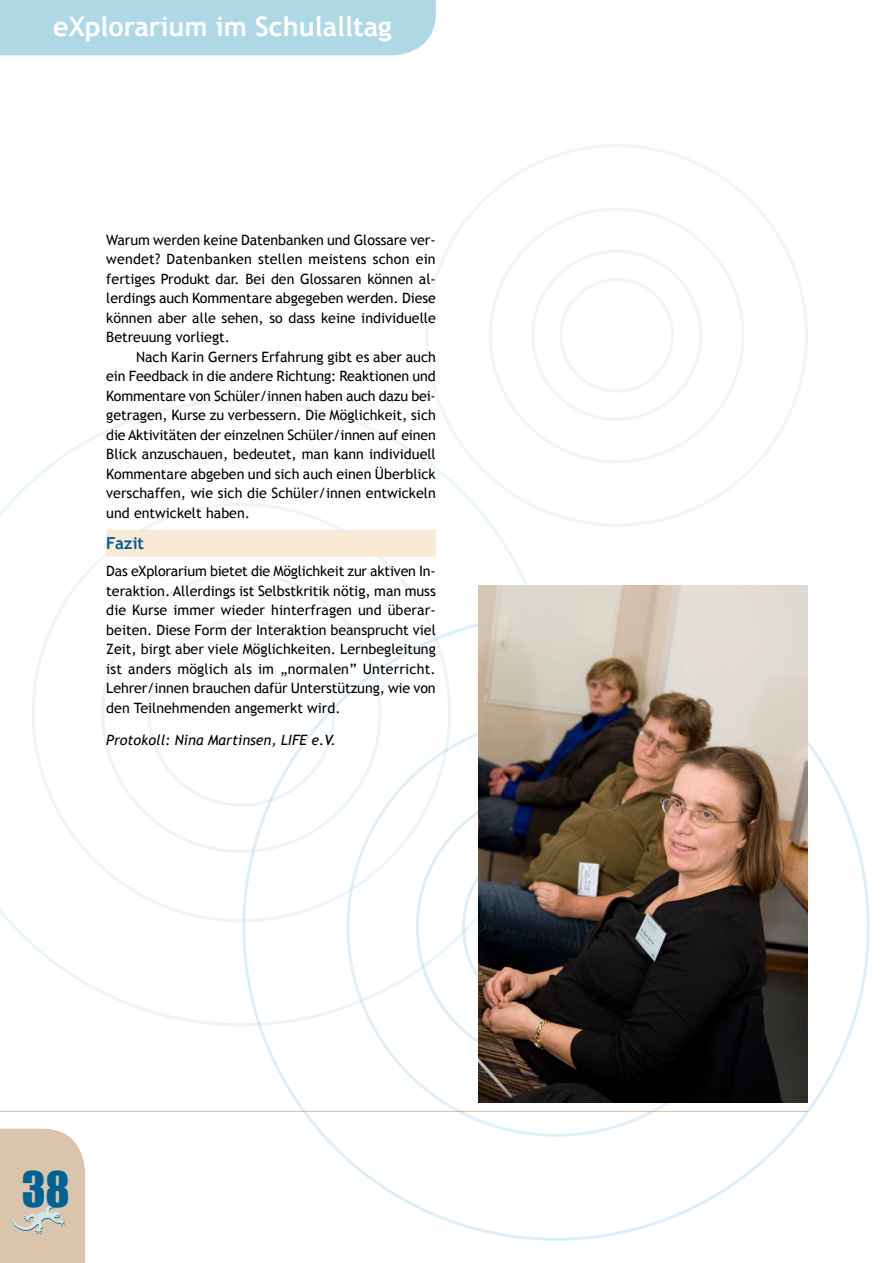
<style>
.page{position:relative;width:893px;height:1263px;background:#fff}
.page>*{position:absolute;margin:0;border:0;box-sizing:border-box;transform-origin:0 0}
.t1{font:45px "Impact";color:#006193}
.t2{font:700 27px "Trebuchet MS";color:#fff}
.t3{font:700 16.5px "Trebuchet MS";color:#006192}
.t4{font:14.25px/19.5px "Trebuchet MS";color:#000;text-align:justify}
.t5{font:italic 14.25px "Trebuchet MS";color:#000}
</style>
<div class="page">
<hr style="left:0;top:1111px;width:808px;height:1px;background:#dbc4ac">
<svg style="left:0;top:1129px;width:85px;height:134px"></svg>
<div style="left:0;top:0;width:436px;height:55px;background:#afd8e6"></div>
<div style="left:559px;top:278px;width:115px;height:115px;border:3px solid #65b6e5;border-radius:50%"></div>
<svg style="left:0;top:399px;width:555px;height:627px"></svg>
<div style="left:106px;top:530px;width:330px;height:27px;background:#f9e9d7"></div>
<img style="left:478px;top:585px;width:330px;height:517px">
<h2 class="t2" style="left:53px;top:9px;width:340px">eXplorarium im Schulalltag</h2>
<p class="t4" style="left:106px;top:230px;width:331px">Warum werden keine Datenbanken und Glossare ver&shy;wendet? Datenbanken stellen meistens schon ein fertiges Produkt dar. Bei den Glossaren können al&shy;lerdings auch Kommentare abgegeben werden. Diese können aber alle sehen, so dass keine individuelle Betreuung vorliegt.</p>
<p class="t4" style="left:106px;top:347px;width:331px;text-indent:30px">Nach Karin Gerners Erfahrung gibt es aber auch ein Feedback in die andere Richtung: Reaktionen und Kommentare von Schüler/innen haben auch dazu bei&shy;getragen, Kurse zu verbessern. Die Möglichkeit, sich die Aktivitäten der einzelnen Schüler/innen auf einen Blick anzuschauen, bedeutet, man kann individuell Kommentare abgeben und sich auch einen Überblick verschaffen, wie sich die Schüler/innen entwickeln und entwickelt haben.</p>
<p class="t3" style="left:106px;top:533px;width:39px">Fazit</p>
<p class="t4" style="left:106px;top:561px;width:331px">Das eXplorarium bietet die Möglichkeit zur aktiven In&shy;teraktion. Allerdings ist Selbstkritik nötig, man muss die Kurse immer wieder hinterfragen und überar&shy;beiten. Diese Form der Interaktion beansprucht viel Zeit, birgt aber viele Möglichkeiten. Lernbegleitung ist anders möglich als im „normalen” Unterricht.<br>Lehrer/innen brauchen dafür Unterstützung, wie von den Teilnehmenden angemerkt wird.</p>
<p class="t5" style="left:106px;top:731px;width:231px">Protokoll: Nina Martinsen, LIFE e.V.</p>
<h1 class="t1" style="left:22px;top:1162px;width:24px">38</h1>
</div>
